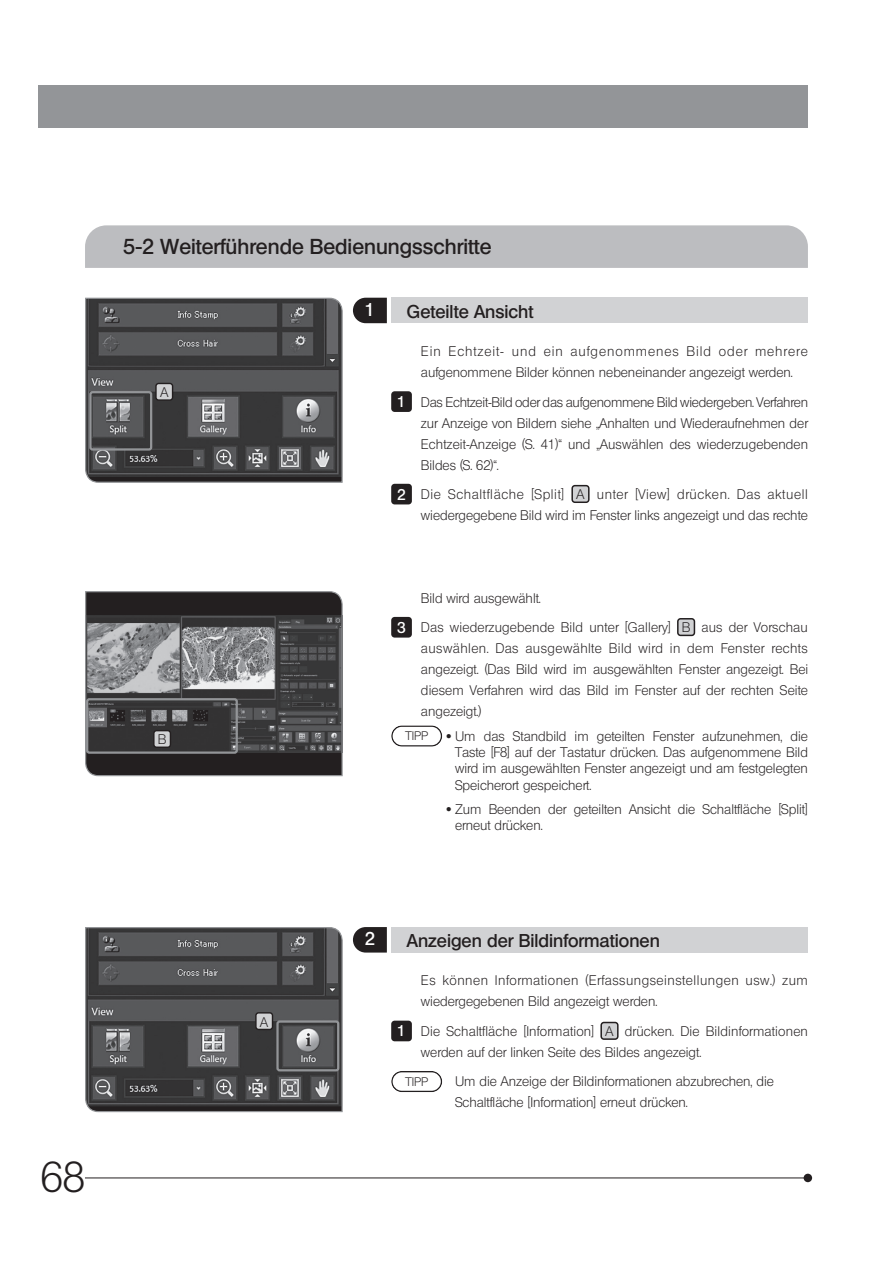
<style>
.page{position:relative;width:893px;height:1263px;background:#fff}
.page>*{position:absolute;margin:0;border:0;box-sizing:border-box;transform-origin:0 0}
.t1{font:42px "Olympus Leicht Normal";color:#231f20}
.t2{font:21px "Olympus Leicht Halbfett";color:#231f20}
.t3{font:18px "Olympus Leicht Halbfett";color:#231f20}
.t4{font:18px "Olympus Leicht Halbfett";color:#fff}
.t5{font:15.15px "Olympus Leicht Halbfett";color:#fff}
.t6{font:13.5px/21px "Olympus Leicht Normal";color:#231f20}
.t7{font:13.5px/21px "Olympus Leicht Normal";letter-spacing:.035em;color:#231f20}
.t8{font:12px "Olympus Leicht Normal";color:#231f20}
</style>
<div class="page">
<svg style="left:85px;top:297px;width:258px;height:186px;background:#525254"></svg>
<svg style="left:85px;top:927px;width:258px;height:186px;background:#525254"></svg>
<svg style="left:85px;top:591px;width:258px;height:186px;background:#555456"></svg>
<div style="left:38px;top:85px;width:770px;height:43px;background:#939598"></div>
<div style="left:804px;top:1174px;width:8px;height:8px;background:#231f20;border-radius:50%"></div>
<hr style="left:85px;top:1177px;width:723px;height:1px;background:#231f20">
<div style="left:391px;top:298px;width:417px;height:25px;background:#d1d2d4"></div>
<svg style="left:353px;top:298px;width:34px;height:25px"></svg>
<div style="left:85px;top:225px;width:723px;height:43px;background:#bcbdc0"></div>
<div style="left:391px;top:927px;width:417px;height:25px;background:#d1d2d4"></div>
<svg style="left:353px;top:927px;width:34px;height:25px"></svg>
<div style="left:601px;top:1022px;width:17px;height:17px;background:#d1d2d4;border-radius:3px"></div>
<div style="left:600px;top:1022px;width:19px;height:18px;border:2px solid #231f20;border-radius:3px"></div>
<div style="left:391px;top:1021px;width:21px;height:20px;background:#231f20;border-radius:3px"></div>
<div style="left:391px;top:1071px;width:51px;height:21px;border:1px solid #231f20;border-radius:10px"></div>
<div style="left:572px;top:486px;width:17px;height:16px;background:#d1d2d4;border-radius:3px"></div>
<div style="left:571px;top:485px;width:19px;height:18px;border:2px solid #231f20;border-radius:3px"></div>
<div style="left:391px;top:391px;width:21px;height:21px;background:#231f20;border-radius:3px"></div>
<div style="left:391px;top:484px;width:21px;height:20px;background:#231f20;border-radius:3px"></div>
<div style="left:89px;top:391px;width:63px;height:60px;border:2px solid #939598;border-radius:2px"></div>
<div style="left:276px;top:1020px;width:63px;height:51px;border:2px solid #939598;border-radius:2px"></div>
<div style="left:156px;top:383px;width:17px;height:17px;background:#d1d2d4;border-radius:3px"></div>
<div style="left:155px;top:383px;width:18px;height:18px;border:1px solid #231f20;border-radius:3px"></div>
<div style="left:256px;top:1013px;width:16px;height:16px;background:#d1d2d4;border-radius:3px"></div>
<div style="left:255px;top:1012px;width:18px;height:18px;border:1px solid #231f20;border-radius:3px"></div>
<div style="left:86px;top:698px;width:152px;height:56px;border:2px solid #939598;border-radius:2px"></div>
<div style="left:154px;top:731px;width:16px;height:16px;background:#d1d2d4;border-radius:3px"></div>
<div style="left:153px;top:730px;width:18px;height:18px;border:1px solid #231f20;border-radius:3px"></div>
<div style="left:678px;top:619px;width:16px;height:16px;background:#d1d2d4;border-radius:3px"></div>
<div style="left:677px;top:618px;width:18px;height:18px;border:2px solid #231f20;border-radius:3px"></div>
<div style="left:391px;top:617px;width:21px;height:21px;background:#231f20;border-radius:3px"></div>
<div style="left:391px;top:725px;width:51px;height:22px;border:1px solid #231f20;border-radius:10px"></div>
<h2 class="t2" style="left:123px;top:234px;width:370px">5-2 Weiterführende Bedienungsschritte</h2>
<p class="t6" style="left:160px;top:382px;width:9px">A</p>
<p class="t6" style="left:158px;top:729px;width:10px">B</p>
<h3 class="t4" style="left:365px;top:299px;width:12px">1</h3>
<h3 class="t3" style="left:407px;top:301px;width:128px">Geteilte Ansicht</h3>
<p class="t5" style="left:397px;top:393px;width:10px">1</p>
<p class="t5" style="left:397px;top:485px;width:10px">2</p>
<p class="t6" style="left:421px;top:341px;width:388px">Ein Echtzeit- und ein aufgenommenes Bild oder mehrere aufgenommene Bilder können nebeneinander angezeigt werden.</p>
<p class="t6" style="left:421px;top:391px;width:389px;text-align:justify">Das Echtzeit-Bild oder das aufgenommene Bild wiedergeben. Verfahren zur Anzeige von Bildern siehe „Anhalten und Wiederaufnehmen der Echtzeit-Anzeige (S. 41)“ und „Auswählen des wiederzugebenden Bildes (S. 62)“.</p>
<p class="t6" style="left:421px;top:484px;width:388px">Die Schaltfläche [Split] A unter [View] drücken. Das aktuell wiedergegebene Bild wird im Fenster links angezeigt und das rechte</p>
<p class="t6" style="left:421px;top:583px;width:388px;line-height:29.5px">Bild wird ausgewählt.<br>Das wiederzugebende Bild unter [Gallery] B aus der Vorschau</p>
<p class="t6" style="left:421px;top:638px;width:389px;text-align:justify">auswählen. Das ausgewählte Bild wird in dem Fenster rechts angezeigt. (Das Bild wird im ausgewählten Fenster angezeigt. Bei diesem Verfahren wird das Bild im Fenster auf der rechten Seite angezeigt.)</p>
<p class="t6" style="left:455px;top:728px;width:354px;line-height:16.2px;text-align:justify;text-indent:-9px">· Um das Standbild im geteilten Fenster aufzunehmen, die Taste [F8] auf der Tastatur drücken. Das aufgenommene Bild wird im ausgewählten Fenster angezeigt und am festgelegten Speicherort gespeichert.</p>
<p class="t6" style="left:455px;top:801px;width:354px;line-height:16.2px;text-indent:-9px">· Zum Beenden der geteilten Ansicht die Schaltfläche [Split] erneut drücken.</p>
<p class="t5" style="left:397px;top:618px;width:10px">3</p>
<p class="t8" style="left:405px;top:729px;width:24px">TIPP</p>
<h1 class="t1" style="left:41px;top:1153px;width:46px">68</h1>
<p class="t6" style="left:260px;top:1011px;width:9px">A</p>
<h3 class="t4" style="left:365px;top:928px;width:12px">2</h3>
<h3 class="t3" style="left:407px;top:930px;width:254px">Anzeigen der Bildinformationen</h3>
<p class="t7" style="left:421px;top:970px;width:388px">Es können Informationen (Erfassungseinstellungen usw.) zum wiedergegebenen Bild angezeigt werden.</p>
<p class="t6" style="left:421px;top:1021px;width:388px">Die Schaltfläche [Information] A drücken. Die Bildinformationen werden auf der linken Seite des Bildes angezeigt.</p>
<p class="t6" style="left:455px;top:1071px;width:320px">Um die Anzeige der Bildinformationen abzubrechen, die<br>Schaltfläche [Information] erneut drücken.</p>
<p class="t5" style="left:397px;top:1022px;width:10px">1</p>
<p class="t8" style="left:405px;top:1074px;width:24px">TIPP</p>
</div>
